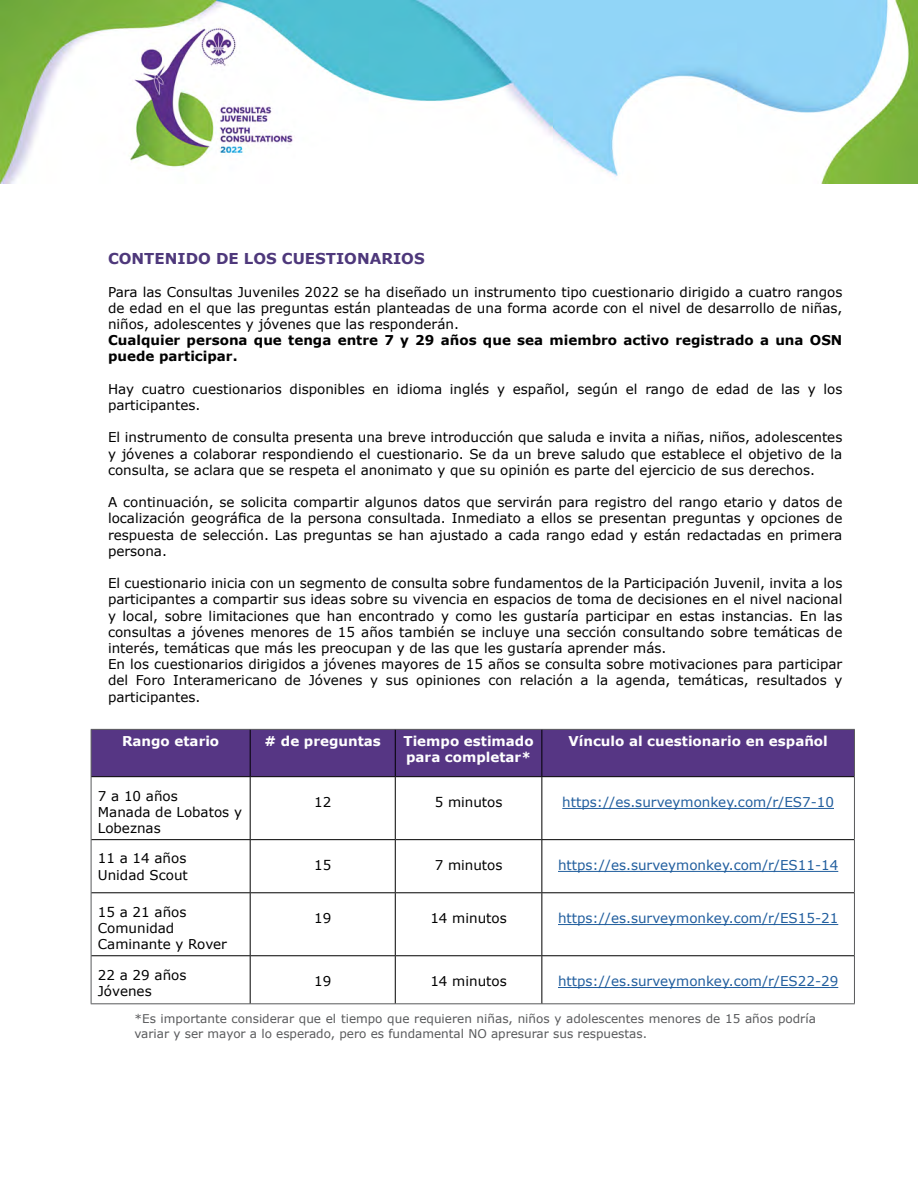
<style>
.page{position:relative;width:918px;height:1188px;background:#fff}
.page>*{position:absolute;margin:0;border:0;box-sizing:border-box;transform-origin:0 0}
.t1{font:700 15px "Verdana";color:#4e387b}
.t2{font:13.5px/16.2px "Verdana";color:#000}
.t3{font:13.5px "Verdana";color:#215e9e}
.t4{font:700 13.5px/16.2px "Verdana";color:#000}
.t5{font:700 13.5px/16.2px "Verdana";color:#fff}
.t6{font:12px/14.4px "Verdana";color:#58595b}
</style>
<div class="page">
<img style="left:0;top:0;width:918px;height:184px">
<div style="left:92px;top:730px;width:762px;height:46px;background:#563684"></div>
<hr style="left:91px;top:729px;width:159px;height:1px;background:#58595b">
<hr style="left:91px;top:730px;width:1px;height:47px;background:#58595b">
<hr style="left:250px;top:729px;width:145px;height:1px;background:#58595b">
<hr style="left:395px;top:729px;width:147px;height:1px;background:#58595b">
<hr style="left:542px;top:729px;width:313px;height:1px;background:#58595b">
<hr style="left:854px;top:730px;width:1px;height:47px;background:#58595b">
<hr style="left:91px;top:777px;width:1px;height:63px;background:#58595b">
<hr style="left:854px;top:777px;width:1px;height:63px;background:#58595b">
<hr style="left:91px;top:840px;width:1px;height:53px;background:#58595b">
<hr style="left:854px;top:840px;width:1px;height:53px;background:#58595b">
<hr style="left:91px;top:893px;width:1px;height:63px;background:#58595b">
<hr style="left:854px;top:893px;width:1px;height:63px;background:#58595b">
<hr style="left:91px;top:956px;width:1px;height:47px;background:#58595b">
<hr style="left:854px;top:956px;width:1px;height:47px;background:#58595b">
<hr style="left:91px;top:1003px;width:159px;height:1px;background:#58595b">
<hr style="left:250px;top:1003px;width:145px;height:1px;background:#58595b">
<hr style="left:395px;top:1003px;width:147px;height:1px;background:#58595b">
<hr style="left:542px;top:1003px;width:313px;height:1px;background:#58595b">
<hr style="left:250px;top:730px;width:1px;height:46px;background:#000">
<hr style="left:395px;top:730px;width:1px;height:46px;background:#000">
<hr style="left:541px;top:730px;width:1px;height:46px;background:#000">
<hr style="left:91px;top:776px;width:159px;height:1px;background:#000">
<hr style="left:250px;top:776px;width:145px;height:1px;background:#000">
<hr style="left:250px;top:777px;width:1px;height:62px;background:#000">
<hr style="left:395px;top:776px;width:147px;height:1px;background:#000">
<hr style="left:395px;top:777px;width:1px;height:62px;background:#000">
<hr style="left:542px;top:776px;width:312px;height:1px;background:#000">
<hr style="left:541px;top:777px;width:1px;height:62px;background:#000">
<hr style="left:91px;top:839px;width:159px;height:1px;background:#000">
<hr style="left:250px;top:839px;width:145px;height:1px;background:#000">
<hr style="left:250px;top:840px;width:1px;height:52px;background:#000">
<hr style="left:395px;top:839px;width:147px;height:1px;background:#000">
<hr style="left:395px;top:840px;width:1px;height:52px;background:#000">
<hr style="left:542px;top:839px;width:312px;height:1px;background:#000">
<hr style="left:541px;top:840px;width:1px;height:52px;background:#000">
<hr style="left:91px;top:892px;width:159px;height:1px;background:#000">
<hr style="left:250px;top:892px;width:145px;height:1px;background:#000">
<hr style="left:250px;top:893px;width:1px;height:62px;background:#000">
<hr style="left:395px;top:892px;width:147px;height:1px;background:#000">
<hr style="left:395px;top:893px;width:1px;height:62px;background:#000">
<hr style="left:542px;top:892px;width:312px;height:1px;background:#000">
<hr style="left:541px;top:893px;width:1px;height:62px;background:#000">
<hr style="left:91px;top:955px;width:159px;height:1px;background:#000">
<hr style="left:250px;top:955px;width:145px;height:1px;background:#000">
<hr style="left:250px;top:956px;width:1px;height:47px;background:#000">
<hr style="left:395px;top:955px;width:147px;height:1px;background:#000">
<hr style="left:395px;top:956px;width:1px;height:47px;background:#000">
<hr style="left:542px;top:955px;width:312px;height:1px;background:#000">
<hr style="left:541px;top:956px;width:1px;height:47px;background:#000">
<hr style="left:562px;top:808px;width:272px;height:1px;background:#215e9e">
<hr style="left:558px;top:871px;width:280px;height:1px;background:#215e9e">
<hr style="left:558px;top:924px;width:280px;height:1px;background:#215e9e">
<hr style="left:558px;top:987px;width:280px;height:1px;background:#215e9e">
<p class="t1" style="left:108px;top:248px;width:318px">CONTENIDO DE LOS CUESTIONARIOS</p>
<p class="t2" style="left:108px;top:284px;width:736px;text-align:justify">Para las Consultas Juveniles 2022 se ha diseñado un instrumento tipo cuestionario dirigido a cuatro rangos de edad en el que las preguntas están planteadas de una forma acorde con el nivel de desarrollo de niñas, niños, adolescentes y jóvenes que las responderán.</p>
<p class="t4" style="left:108px;top:332px;width:736px">Cualquier persona que tenga entre 7 y 29 años que sea miembro activo registrado a una OSN puede participar.</p>
<p class="t2" style="left:108px;top:381px;width:736px">Hay cuatro cuestionarios disponibles en idioma inglés y español, según el rango de edad de las y los participantes.</p>
<p class="t2" style="left:108px;top:430px;width:736px;text-align:justify">El instrumento de consulta presenta una breve introducción que saluda e invita a niñas, niños, adolescentes y jóvenes a colaborar respondiendo el cuestionario. Se da un breve saludo que establece el objetivo de la consulta, se aclara que se respeta el anonimato y que su opinión es parte del ejercicio de sus derechos.</p>
<p class="t2" style="left:108px;top:494px;width:736px;text-align:justify">A continuación, se solicita compartir algunos datos que servirán para registro del rango etario y datos de localización geográfica de la persona consultada. Inmediato a ellos se presentan preguntas y opciones de respuesta de selección. Las preguntas se han ajustado a cada rango edad y están redactadas en primera persona.</p>
<p class="t2" style="left:108px;top:575px;width:736px">El cuestionario inicia con un segmento de consulta sobre fundamentos de la Participación Juvenil, invita a los participantes a compartir sus ideas sobre su vivencia en espacios de toma de decisiones en el nivel nacional y local, sobre limitaciones que han encontrado y como les gustaría participar en estas instancias. En las consultas a jóvenes menores de 15 años también se incluye una sección consultando sobre temáticas de interés, temáticas que más les preocupan y de las que les gustaría aprender más.<br>En los cuestionarios dirigidos a jóvenes mayores de 15 años se consulta sobre motivaciones para participar del Foro Interamericano de Jóvenes y sus opiniones con relación a la agenda, temáticas, resultados y participantes.</p>
<p class="t5" style="left:122px;top:732px;width:99px">Rango etario</p>
<p class="t5" style="left:265px;top:732px;width:118px"># de preguntas</p>
<p class="t5" style="left:404px;top:732px;width:132px">Tiempo estimado para completar*</p>
<p class="t5" style="left:568px;top:732px;width:261px">Vínculo al cuestionario en español</p>
<p class="t2" style="left:98px;top:788px;width:146px">7 a 10 años<br>Manada de Lobatos y<br>Lobeznas</p>
<p class="t2" style="left:314px;top:794px;width:19px">12</p>
<p class="t2" style="left:435px;top:794px;width:69px">5 minutos</p>
<p class="t3" style="left:562px;top:794px;width:273px">https://es.surveymonkey.com/r/ES7-10</p>
<p class="t2" style="left:98px;top:851px;width:92px">11 a 14 años<br>Unidad Scout</p>
<p class="t2" style="left:314px;top:857px;width:19px">15</p>
<p class="t2" style="left:435px;top:857px;width:69px">7 minutos</p>
<p class="t3" style="left:558px;top:857px;width:282px">https://es.surveymonkey.com/r/ES11-14</p>
<p class="t2" style="left:98px;top:904px;width:131px">15 a 21 años<br>Comunidad<br>Caminante y Rover</p>
<p class="t2" style="left:314px;top:911px;width:19px">19</p>
<p class="t2" style="left:430px;top:911px;width:78px">14 minutos</p>
<p class="t3" style="left:558px;top:910px;width:282px">https://es.surveymonkey.com/r/ES15-21</p>
<p class="t2" style="left:98px;top:967px;width:90px">22 a 29 años<br>Jóvenes</p>
<p class="t2" style="left:314px;top:974px;width:19px">19</p>
<p class="t2" style="left:430px;top:974px;width:78px">14 minutos</p>
<p class="t3" style="left:558px;top:973px;width:282px">https://es.surveymonkey.com/r/ES22-29</p>
<p class="t6" style="left:134px;top:1012px;width:683px">*Es importante considerar que el tiempo que requieren niñas, niños y adolescentes menores de 15 años podría variar y ser mayor a lo esperado, pero es fundamental NO apresurar sus respuestas.</p>
</div>
